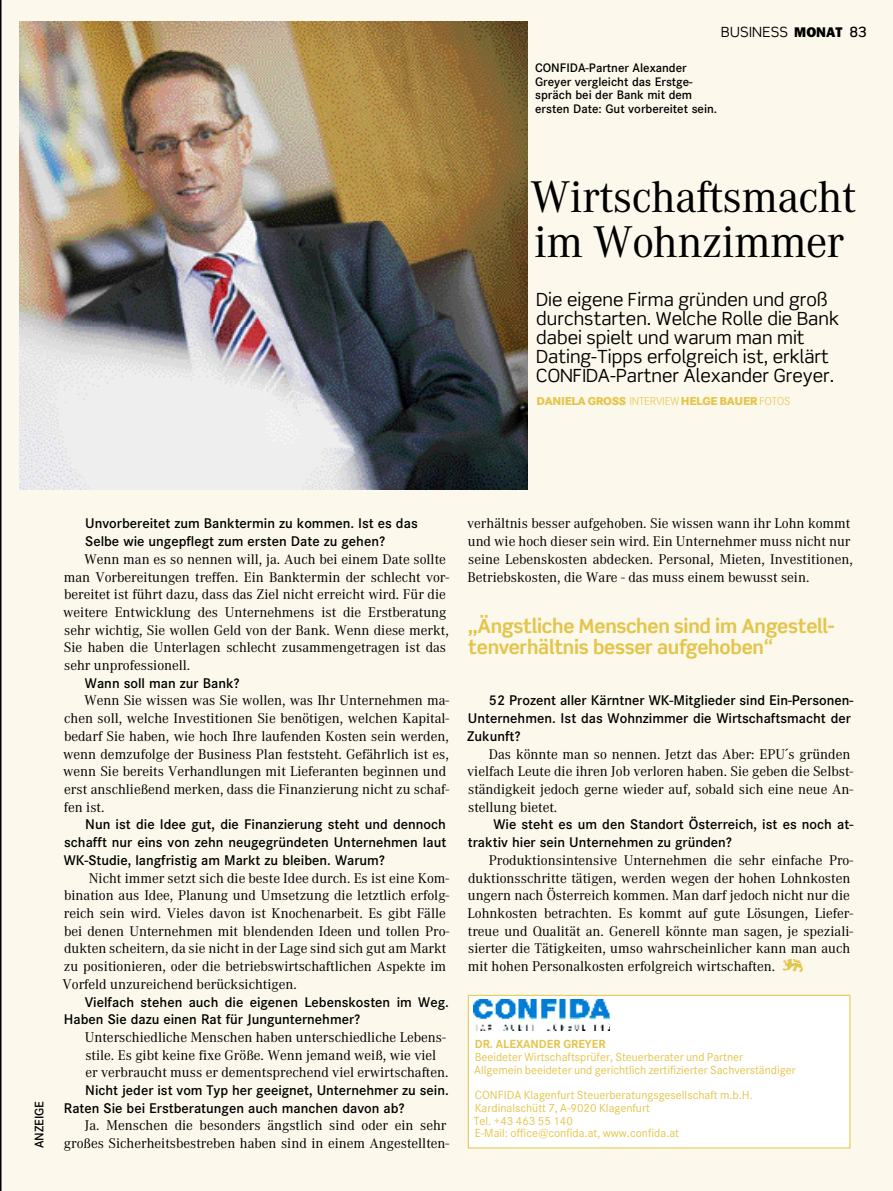
<style>
.page{position:relative;width:893px;height:1191px;background:#fcf9ec}
.page>*{position:absolute;margin:0;border:0;box-sizing:border-box;transform-origin:0 0}
.km-business-vorspann{font:43.5px/45px "Corporate ABQ";letter-spacing:-.015em;color:#000}
.t1{font:700 19.5px/21px "Scene Pro";letter-spacing:-.015em;color:#e4c54b}
.km_Vorspann{font:18.15px/19px "Scene Pro";color:#000}
.t2{font:14.1px "Scene Pro";letter-spacing:.02em;color:#000}
.km_Copy_9_2{font:13.8px/17.7px "Corporate ABQ";color:#000}
.km_Copy_9_2-2{font:500 13.8px/17.7px "Corporate SBQ";color:#000}
.km_interview_frage{font:13.8px/17.7px "Corporate ABQ";color:#000}
.km_interview_frage-2{font:500 13.8px/17.7px "Corporate SBQ";color:#000}
.km_BU_8_1{font:500 12.15px/13.5px "Corporate SBQ";color:#000}
.Monat_Infokasten_Kle{font:11.55px "Corporate SBQ";color:#e4c54b}
.Monat_Infokasten_Kle-2{font:700 11.55px "Corporate SBQ";color:#e4c54b}
.Monat_Vorspann_13_4{font:800 11.25px "Corporate SBQ";letter-spacing:-.025em;color:#e4c54b}
.s1{font-family:"Franklin Gothic";font-weight:800}
.s2{font-weight:500}
.s3{font-weight:300}
.s4{font-family:"Monat Font";font-size:16.5px;color:#e4c54b}
</style>
<div class="page">
<img style="left:19px;top:21px;width:508px;height:468px">
<div style="left:468px;top:995px;width:382px;height:153px;background:#fff"></div>
<div style="left:468px;top:994px;width:382px;height:154px;border:1px solid #e4c54b"></div>
<img style="left:474px;top:999px;width:136px;height:31px">
<p class="t2" style="left:721px;top:23px;width:147px">BUSINESS <span class="s1">MONAT</span> <span class="s2">83</span></p>
<p class="km_BU_8_1" style="left:535px;top:61px;width:184px">CONFIDA-Partner Alexander<br>Greyer vergleicht das Erstge&shy;spräch bei der Bank mit dem ersten Date: Gut vorbereitet sein.</p>
<p class="km-business-vorspann" style="left:530px;top:175px;width:328px">Wirtschaftsmacht im Wohnzimmer</p>
<p class="km_Vorspann" style="left:536px;top:289px;width:304px">Die eigene Firma gründen und groß durchstarten. Welche Rolle die Bank dabei spielt und warum man mit Dating-Tipps erfolgreich ist, erklärt CONFIDA-Partner Alexander Greyer.</p>
<p class="Monat_Vorspann_13_4" style="left:536px;top:394px;width:256px">DANIELA GROSS <span class="s3">INTERVIEW</span> HELGE BAUER <span class="s3">FOTOS</span></p>
<p class="km_BU_8_1" style="left:33px;top:1148px;width:49px;rotate:-90deg">ANZEIGE</p>
<p class="km_interview_frage-2" style="left:85px;top:515px;width:334px">Unvorbereitet zum Banktermin zu kommen. Ist es das<br>Selbe wie ungepflegt zum ersten Date zu gehen?</p>
<p class="km_Copy_9_2" style="left:63px;top:550px;width:388px;text-indent:21px">Wenn man es so nennen will, ja. Auch bei einem Date sollte man Vorbereitungen treffen. Ein Banktermin der schlecht vor&shy;bereitet ist führt dazu, dass das Ziel nicht erreicht wird. Für die weitere Entwicklung des Unternehmens ist die Erstberatung sehr wichtig, Sie wollen Geld von der Bank. Wenn diese merkt, Sie haben die Unterlagen schlecht zusammengetragen ist das sehr unprofessionell.</p>
<p class="km_Copy_9_2-2" style="left:85px;top:674px;width:156px">Wann soll man zur Bank?</p>
<p class="km_Copy_9_2" style="left:63px;top:692px;width:388px;text-indent:21px">Wenn Sie wissen was Sie wollen, was Ihr Unternehmen ma&shy;chen soll, welche Investitionen Sie benötigen, welchen Kapital&shy;bedarf Sie haben, wie hoch Ihre laufenden Kosten sein werden, wenn demzufolge der Business Plan feststeht. Gefährlich ist es, wenn Sie bereits Verhandlungen mit Lieferanten beginnen und erst anschließend merken, dass die Finanzierung nicht zu schaf&shy;fen ist.</p>
<p class="km_Copy_9_2-2" style="left:64px;top:816px;width:384px;text-align:justify;text-indent:22px">Nun ist die Idee gut, die Finanzierung steht und dennoch schafft nur eins von zehn neugegründeten Unternehmen laut WK-Studie, langfristig am Markt zu bleiben. Warum?</p>
<p class="km_Copy_9_2" style="left:63px;top:869px;width:388px;text-indent:26px">Nicht immer setzt sich die beste Idee durch. Es ist eine Kom&shy;bination aus Idee, Planung und Umsetzung die letztlich erfolg&shy;reich sein wird. Vieles davon ist Knochenarbeit. Es gibt Fälle bei denen Unternehmen mit blendenden Ideen und tollen Pro&shy;dukten scheitern, da sie nicht in der Lage sind sich gut am Markt zu positionieren, oder die betriebswirtschaftlichen Aspekte im Vorfeld unzureichend berücksichtigen.</p>
<p class="km_Copy_9_2-2" style="left:64px;top:993px;width:386px;text-indent:21px">Vielfach stehen auch die eigenen Lebenskosten im Weg.<br>Haben Sie dazu einen Rat für Jungunternehmer?</p>
<p class="km_interview_frage" style="left:85px;top:1028px;width:365px">Unterschiedliche Menschen haben unterschiedliche Lebens&shy;stile. Es gibt keine fixe Größe. Wenn jemand weiß, wie viel er verbraucht muss er dementsprechend viel erwirtschaften.</p>
<p class="km_Copy_9_2-2" style="left:64px;top:1081px;width:386px;text-indent:21px">Nicht jeder ist vom Typ her geeignet, Unternehmer zu sein.<br>Raten Sie bei Erstberatungen auch manchen davon ab?</p>
<p class="km_Copy_9_2" style="left:64px;top:1117px;width:387px;text-align:right">Ja. Menschen die besonders ängstlich sind oder ein sehr großes Sicherheitsbestreben haben sind in einem Angestellten-</p>
<p class="km_Copy_9_2" style="left:467px;top:515px;width:387px">verhältnis besser aufgehoben. Sie wissen wann ihr Lohn kommt und wie hoch dieser sein wird. Ein Unternehmer muss nicht nur seine Lebenskosten abdecken. Personal, Mieten, Investitionen, Betriebskosten, die Ware - das muss einem bewusst sein.</p>
<p class="t1" style="left:468px;top:615px;width:368px">„Ängstliche Menschen sind im Angestell&shy;tenverhältnis besser aufgehoben“</p>
<p class="km_Copy_9_2-2" style="left:467px;top:692px;width:388px;text-indent:22px">52 Prozent aller Kärntner WK-Mitglieder sind Ein-Personen-<br>Unternehmen. Ist das Wohnzimmer die Wirtschaftsmacht der<br>Zukunft?</p>
<p class="km_Copy_9_2" style="left:467px;top:745px;width:388px;text-indent:22px">Das könnte man so nennen. Jetzt das Aber: EPU´s gründen vielfach Leute die ihren Job verloren haben. Sie geben die Selbst&shy;ständigkeit jedoch gerne wieder auf, sobald sich eine neue An&shy;stellung bietet.</p>
<p class="km_Copy_9_2-2" style="left:468px;top:816px;width:387px;text-indent:26px">Wie steht es um den Standort Österreich, ist es noch at&shy;traktiv hier sein Unternehmen zu gründen?</p>
<p class="km_Copy_9_2" style="left:468px;top:851px;width:387px;text-indent:21px">Produktionsintensive Unternehmen die sehr einfache Pro&shy;duktionsschritte tätigen, werden wegen der hohen Lohnkosten ungern nach Österreich kommen. Man darf jedoch nicht nur die Lohnkosten betrachten. Es kommt auf gute Lösungen, Liefer&shy;treue und Qualität an. Generell könnte man sagen, je speziali&shy;sierter die Tätigkeiten, umso wahrscheinlicher kann man auch mit hohen Personalkosten erfolgreich wirtschaften. <span class="s4">A</span></p>
<p class="Monat_Infokasten_Kle-2" style="left:475px;top:1037px;width:132px">DR. ALEXANDER GREYER</p>
<p class="Monat_Infokasten_Kle" style="left:475px;top:1050px;width:270px">Beeideter Wirtschaftsprüfer, Steuerberater und Partner</p>
<p class="Monat_Infokasten_Kle" style="left:474px;top:1062px;width:323px">Allgemein beeideter und gerichtlich zertifizierter Sachverständiger</p>
<p class="Monat_Infokasten_Kle" style="left:475px;top:1088px;width:280px">CONFIDA Klagenfurt Steuerberatungsgesellschaft m.b.H.</p>
<p class="Monat_Infokasten_Kle" style="left:475px;top:1101px;width:177px">Kardinalschütt 7, A-9020 Klagenfurt</p>
<p class="Monat_Infokasten_Kle" style="left:474px;top:1113px;width:100px">Tel. +43 463 55 140</p>
<p class="Monat_Infokasten_Kle" style="left:475px;top:1126px;width:206px">E-Mail: office@confida.at, www.confida.at</p>
</div>
